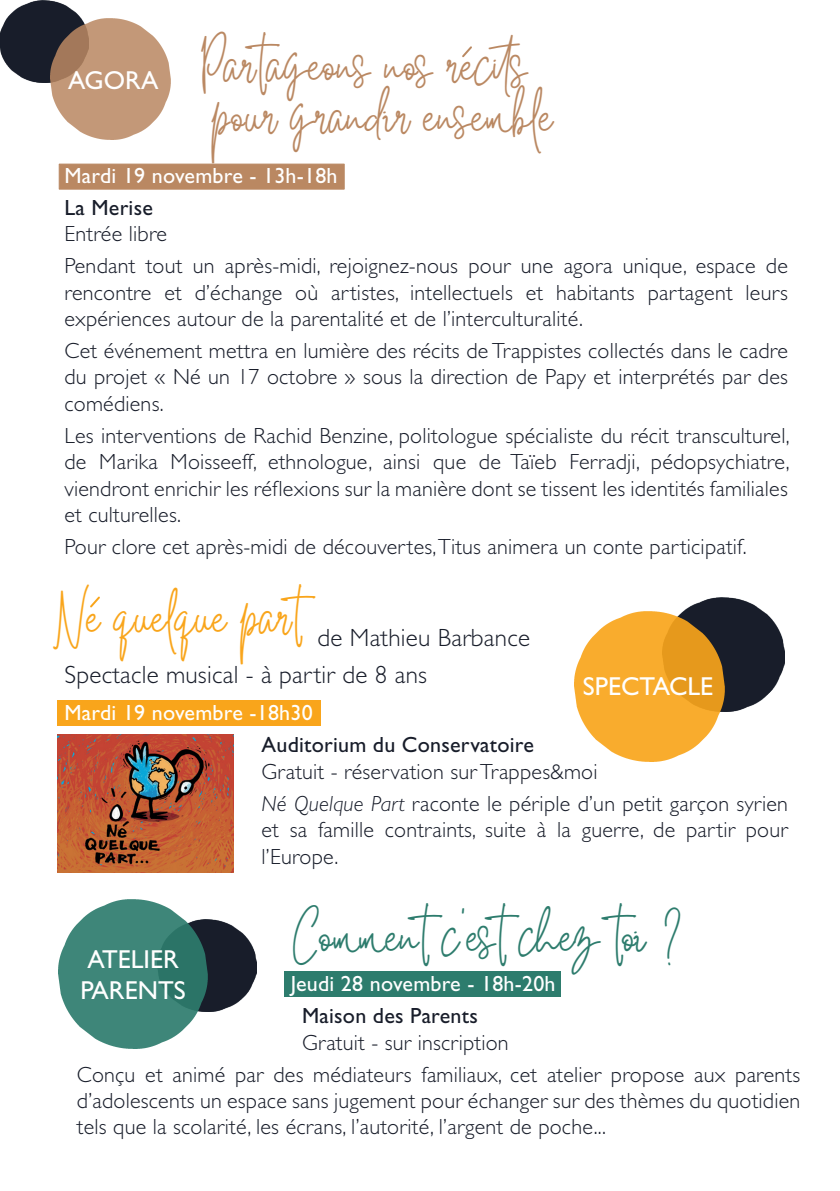
<style>
.page{position:relative;width:840px;height:1191px;background:#fff}
.page>*{position:absolute;margin:0;border:0;box-sizing:border-box;transform-origin:0 0}
.t1{font:42px/50.4px "White Star";letter-spacing:.01em;color:#ba8862}
.t2{font:42px "White Star";letter-spacing:.01em;color:#2d7c6d}
.t3{font:26px/31.2px "Gill Sans Std";color:#fff}
.t4{font:300 25px/36.8px "Gill Sans Std";letter-spacing:.01em;color:#181d2a}
.t5{font:300 22px/26.4px "Gill Sans Std";letter-spacing:.01em;color:#181d2a}
.t6{font:22px "Gill Sans Std";letter-spacing:.01em;color:#fff}
.t7{font:22px "Gill Sans Std";letter-spacing:.01em;color:#181d2a}
.s1{font-family:"White Star";font-weight:400;font-size:42px;color:#f9a51b}
.s2{font-style:italic}
</style>
<div class="page">
<img style="left:0;top:1px;width:82px;height:81px">
<img style="left:50px;top:19px;width:120px;height:120px">
<div style="left:57px;top:700px;width:263px;height:26px;background:#f9a51b"></div>
<img style="left:58px;top:734px;width:175px;height:138px">
<svg style="left:90px;top:596px;width:10px;height:12px"></svg>
<img style="left:683px;top:598px;width:101px;height:113px">
<img style="left:574px;top:611px;width:149px;height:150px">
<div style="left:284px;top:971px;width:276px;height:26px;background:#2d7c6d"></div>
<img style="left:207px;top:920px;width:50px;height:91px">
<img style="left:59px;top:900px;width:148px;height:148px">
<div style="left:59px;top:164px;width:285px;height:25px;background:#ba8862"></div>
<svg style="left:462px;top:46px;width:10px;height:12px"></svg>
<h1 class="t1" style="left:212px;top:55px;width:343px;text-indent:-13px">Partageons nos recits pour grandir ensemble</h1>
<p class="t6" style="left:64px;top:162px;width:274px">Mardi 19 novembre - 13h-18h</p>
<p class="t7" style="left:64px;top:194px;width:90px">La Merise</p>
<p class="t5" style="left:64px;top:218px;width:724px;line-height:32px">Entrée libre<br>Pendant tout un après-midi, rejoignez-nous pour une agora unique, espace de</p>
<p class="t5" style="left:64px;top:279px;width:724px">rencontre et d’échange où artistes, intellectuels et habitants partagent leurs expériences autour de la parentalité et de l’interculturalité.</p>
<p class="t5" style="left:64px;top:338px;width:724px;text-align:justify">Cet événement mettra en lumière des récits de Trappistes collectés dans le cadre du projet « Né un 17 octobre » sous la direction de Papy et interprétés par des comédiens.</p>
<p class="t5" style="left:64px;top:422px;width:726px;text-align:justify">Les interventions de Rachid Benzine, politologue spécialiste du récit transculturel, de Marika Moisseeff, ethnologue, ainsi que de Taïeb Ferradji, pédopsychiatre, viendront enrichir les réflexions sur la manière dont se tissent les identités familiales et culturelles.</p>
<p class="t5" style="left:64px;top:534px;width:683px">Pour clore cet après-midi de découvertes, Titus animera un conte participatif.</p>
<p class="t3" style="left:68px;top:65px;width:91px">AGORA</p>
<p class="t4" style="left:64px;top:619px;width:467px;text-indent:-11px"><span class="s1">Ne quelque part</span>de Mathieu Barbance<br>Spectacle musical - à partir de 8 ans</p>
<p class="t6" style="left:64px;top:700px;width:249px">Mardi 19 novembre -18h30</p>
<p class="t7" style="left:261px;top:732px;width:274px">Auditorium du Conservatoire</p>
<p class="t5" style="left:261px;top:755px;width:527px;line-height:32px">Gratuit - réservation sur Trappes&amp;moi<br><span class="s2">Né Quelque Part</span> raconte le périple d’un petit garçon syrien</p>
<p class="t5" style="left:261px;top:817px;width:527px">et sa famille contraints, suite à la guerre, de partir pour l’Europe.</p>
<p class="t3" style="left:582px;top:670px;width:132px">SPECTACLE</p>
<h1 class="t2" style="left:291px;top:925px;width:394px">Commentc'estchez toi ?</h1>
<p class="t6" style="left:291px;top:971px;width:266px">Jeudi 28 novembre - 18h-20h</p>
<p class="t7" style="left:302px;top:1003px;width:177px">Maison des Parents</p>
<p class="t5" style="left:77px;top:1026px;width:724px;line-height:32px;text-indent:225px">Gratuit - sur inscription<br>Conçu et animé par des médiateurs familiaux, cet atelier propose aux parents</p>
<p class="t5" style="left:77px;top:1087px;width:724px">d’adolescents un espace sans jugement pour échanger sur des thèmes du quotidien tels que la scolarité, les écrans, l’autorité, l’argent de poche...</p>
<p class="t3" style="left:80px;top:943px;width:107px">ATELIER<br>PARENTS</p>
</div>
